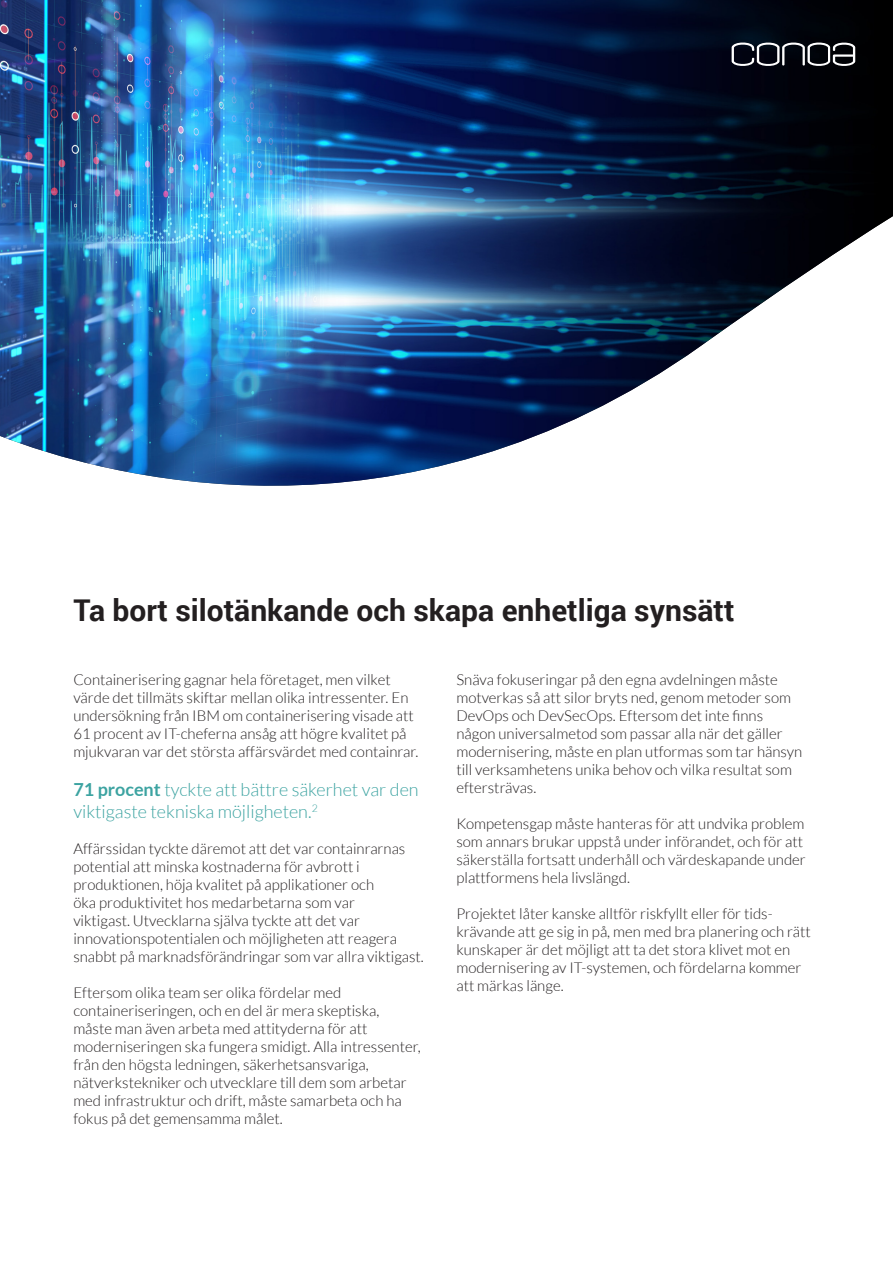
<style>
.page{position:relative;width:893px;height:1263px;background:#fff}
.page>*{position:absolute;margin:0;border:0;box-sizing:border-box;transform-origin:0 0}
.t1{font:700 30px "Roboto";color:#231f20}
.t2{font:300 18px/21.6px "Lato";color:#3ca3a1}
.t3{font:300 15px/18px "Lato";color:#231f20}
.s1{font-weight:700}
</style>
<div class="page">
<img style="left:0;top:0;width:893px;height:486px">
<svg style="left:732px;top:41px;width:123px;height:26px;background:#3d4046"></svg>
<p class="t1" style="left:73px;top:590px;width:663px">Ta bort silotänkande och skapa enhetliga synsätt</p>
<p class="t3" style="left:73px;top:670px;width:347px">Containerisering gagnar hela företaget, men vilket värde det tillmäts skiftar mellan olika intressenter. En undersökning från IBM om containerisering visade att 61 procent av IT-cheferna ansåg att högre kvalitet på mjukvaran var det största affärsvärdet med containrar.</p>
<p class="t2" style="left:73px;top:779px;width:347px"><span class="s1">71 procent</span> tyckte att bättre säkerhet var den viktigaste tekniska möjligheten.<sup>2</sup></p>
<p class="t3" style="left:73px;top:839px;width:352px">Affärssidan tyckte däremot att det var containrarnas potential att minska kostnaderna för avbrott i produktionen, höja kvalitet på applikationer och<br>öka produktivitet hos medarbetarna som var<br>viktigast. Utvecklarna själva tyckte att det var innovationspotentialen och möjligheten att reagera snabbt på marknadsförändringar som var allra viktigast.</p>
<p class="t3" style="left:73px;top:983px;width:349px">Eftersom olika team ser olika fördelar med containeriseringen, och en del är mera skeptiska, måste man även arbeta med attityderna för att moderniseringen ska fungera smidigt. Alla intressenter, från den högsta ledningen, säkerhetsansvariga, nätverkstekniker och utvecklare till dem som arbetar med infrastruktur och drift, måste samarbeta och ha fokus på det gemensamma målet.</p>
<p class="t3" style="left:456px;top:670px;width:347px">Snäva fokuseringar på den egna avdelningen måste motverkas så att silor bryts ned, genom metoder som DevOps och DevSecOps. Eftersom det inte finns någon universalmetod som passar alla när det gäller modernisering, måste en plan utformas som tar hänsyn till verksamhetens unika behov och vilka resultat som eftersträvas.</p>
<p class="t3" style="left:456px;top:814px;width:351px">Kompetensgap måste hanteras för att undvika problem som annars brukar uppstå under införandet, och för att säkerställa fortsatt underhåll och värdeskapande under plattformens hela livslängd.</p>
<p class="t3" style="left:456px;top:904px;width:356px">Projektet låter kanske alltför riskfyllt eller för tids&shy;krävande att ge sig in på, men med bra planering och rätt kunskaper är det möjligt att ta det stora klivet mot en modernisering av IT-systemen, och fördelarna kommer att märkas länge.</p>
</div>
